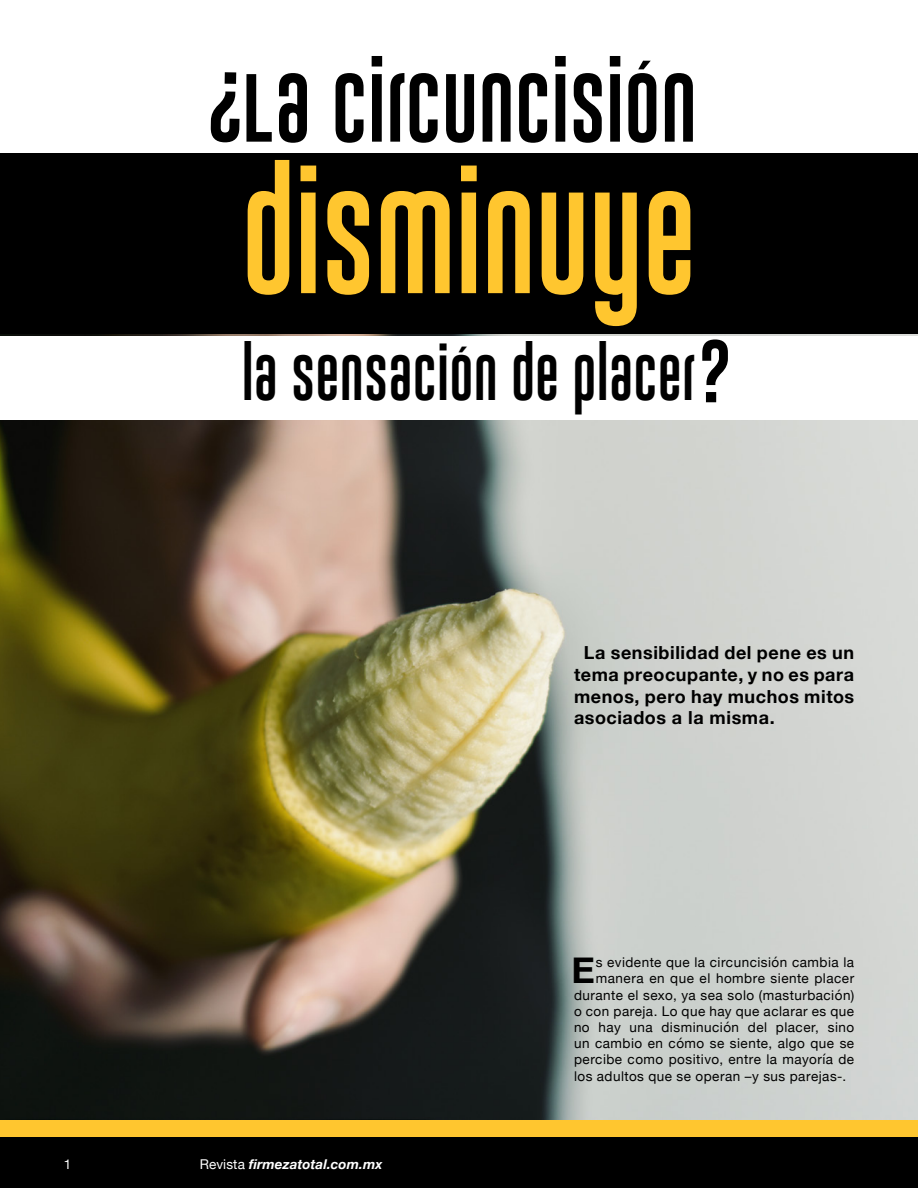
<style>
.page{position:relative;width:918px;height:1188px;background:#fff}
.page>*{position:absolute;margin:0;border:0;box-sizing:border-box;transform-origin:0 0}
.t1{font:105px "Gobold Uplow";letter-spacing:.005em;color:#ffc62f}
.t2{font:70.5px "Gobold Uplow";letter-spacing:.015em;color:#000}
.t3{font:46.5px "Gobold Uplow";letter-spacing:.02em;color:#000}
.t4{font:700 36.15px "Helvetica Neue";color:#000}
.t5{font:700 18px/21.6px "Helvetica Neue";letter-spacing:.03em;color:#000;text-align:justify}
.t6{font:13.5px "Helvetica Neue";letter-spacing:.035em;color:#000}
.t7{font:italic 700 13.5px "Helvetica Neue";letter-spacing:.01em;color:#fff}
.t8{font:13.5px "Helvetica Neue";color:#fff}
.s1{font-size:64.5px}
.s2{font-weight:400;font-style:normal}
</style>
<div class="page">
<div style="left:0;top:1136px;width:918px;height:52px;background:#000"></div>
<div style="left:0;top:1120px;width:918px;height:16px;background:#ffc62f"></div>
<img style="left:0;top:334px;width:918px;height:786px">
<div style="left:0;top:154px;width:918px;height:180px;background:#000"></div>
<div style="left:0;top:336px;width:918px;height:84px;background:#fff"></div>
<h2 class="t2" style="left:242px;top:52px;width:456px">LA CIRCUNCISIÓN</h2>
<h1 class="t1" style="left:242px;top:160px;width:455px">DISMINUYE</h1>
<h3 class="t3" style="left:242px;top:341px;width:491px">LA SENSACIÓN DE PLACER<span class="s1">?</span></h3>
<h3 class="t5" style="left:574px;top:643px;width:282px;text-indent:10px">La sensibilidad del pene es un tema preocupante, y no es para menos, pero hay muchos mitos asociados a la misma.</h3>
<p class="t8" style="left:64px;top:1154px;width:9px">1</p>
<p class="t7" style="left:200px;top:1153px;width:184px"><span class="s2">Revista</span> firmezatotal.com.mx</p>
<h3 class="t4" style="left:572px;top:942px;width:25px">E</h3>
<p class="t6" style="left:596px;top:953px;width:260px">s evidente que la circuncisión cambia la</p>
<p class="t6" style="left:596px;top:969px;width:260px">manera en que el hombre siente placer</p>
<p class="t6" style="left:574px;top:985px;width:282px">durante el sexo, ya sea solo (masturbación)</p>
<p class="t6" style="left:574px;top:1001px;width:282px">o con pareja. Lo que hay que aclarar es que</p>
<p class="t6" style="left:574px;top:1017px;width:282px">no hay una disminución del placer, sino</p>
<p class="t6" style="left:574px;top:1034px;width:282px">un cambio en cómo se siente, algo que se</p>
<p class="t6" style="left:574px;top:1050px;width:282px">percibe como positivo, entre la mayoría de</p>
<p class="t6" style="left:574px;top:1066px;width:274px">los adultos que se operan –y sus parejas-.</p>
</div>
